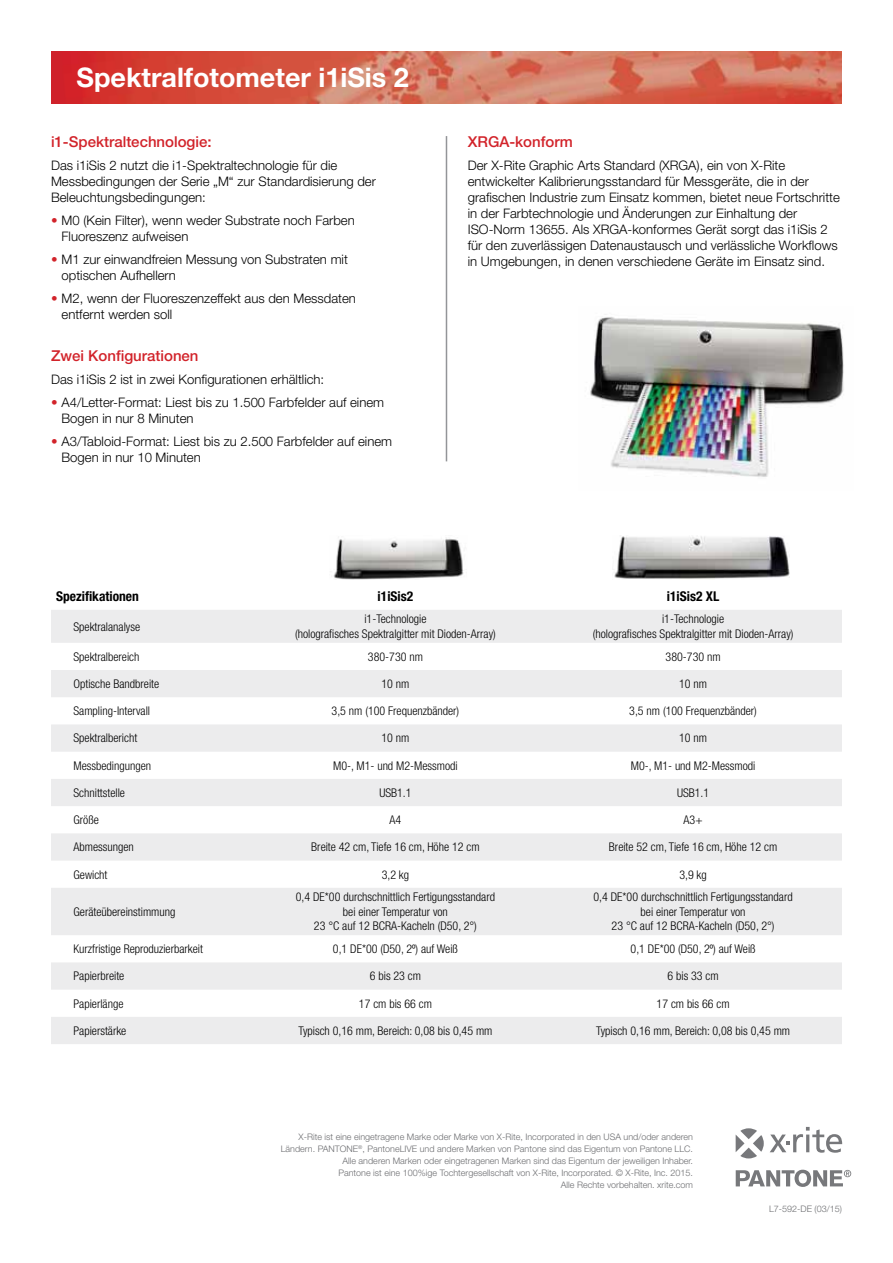
<style>
.page{position:relative;width:893px;height:1263px;background:#fff}
.page>*{position:absolute;margin:0;border:0;box-sizing:border-box;transform-origin:0 0}
.t1{font:700 27px "Helvetica Neue LT Std";color:#fff}
.t2{font:500 15px "Helvetica Neue LT Std";color:#d2232a}
.t3{font:700 condensed 13.5px "Helvetica Neue LT Std";color:#000}
.t4{font:300 13.2px/16.2px "Helvetica Neue LT Std";color:#000}
.t5{font:300 condensed 12px/14.4px "Helvetica Neue LT Std";color:#000;text-align:center}
.t6{font:300 9px/12px "Helvetica Neue LT Std";color:#6d6e71;text-align:right}
.s1{font-weight:500;color:#d2232a}
</style>
<div class="page">
<img style="left:51px;top:51px;width:791px;height:53px">
<hr style="left:446px;top:136px;width:1px;height:325px;background:#939598">
<svg style="left:51px;top:610px;width:791px;height:434px;fill:#ececed"></svg>
<svg style="left:736px;top:1170px;width:115px;height:17px"></svg>
<svg style="left:770px;top:1127px;width:72px;height:26px"></svg>
<svg style="left:736px;top:1128px;width:28px;height:30px"></svg>
<img style="left:590px;top:314px;width:254px;height:163px">
<img style="left:333px;top:538px;width:131px;height:42px">
<img style="left:614px;top:536px;width:176px;height:43px">
<h1 class="t1" style="left:77px;top:61px;width:334px">Spektralfotometer i1iSis 2</h1>
<p class="t2" style="left:51px;top:132px;width:162px">i1-Spektraltechnologie:</p>
<p class="t4" style="left:51px;top:157px;width:326px">Das i1iSis 2 nutzt die i1-Spektraltechnologie für die<br>Messbedingungen der Serie „M“ zur Standardisierung der<br>Beleuchtungsbedingungen:</p>
<p class="t4" style="left:62px;top:212px;width:295px;text-indent:-10px"><span class="s1">•</span> M0 (Kein Filter), wenn weder Substrate noch Farben<br>Fluoreszenz aufweisen</p>
<p class="t4" style="left:62px;top:251px;width:288px;text-indent:-10px"><span class="s1">•</span> M1 zur einwandfreien Messung von Substraten mit optischen Aufhellern</p>
<p class="t4" style="left:62px;top:290px;width:296px;text-indent:-10px"><span class="s1">•</span> M2, wenn der Fluoreszenzeffekt aus den Messdaten entfernt werden soll</p>
<p class="t2" style="left:51px;top:347px;width:149px">Zwei Konfigurationen</p>
<p class="t4" style="left:51px;top:371px;width:275px">Das i1iSis 2 ist in zwei Konfigurationen erhältlich:</p>
<p class="t4" style="left:62px;top:394px;width:324px;text-indent:-10px"><span class="s1">•</span> A4/Letter-Format: Liest bis zu 1.500 Farbfelder auf einem<br>Bogen in nur 8 Minuten</p>
<p class="t4" style="left:62px;top:433px;width:332px;text-indent:-10px"><span class="s1">•</span> A3/Tabloid-Format: Liest bis zu 2.500 Farbfelder auf einem<br>Bogen in nur 10 Minuten</p>
<p class="t2" style="left:468px;top:132px;width:107px">XRGA-konform</p>
<p class="t4" style="left:468px;top:157px;width:374px">Der X-Rite Graphic Arts Standard (XRGA), ein von X-Rite entwickelter Kalibrierungsstandard für Messgeräte, die in der grafischen Industrie zum Einsatz kommen, bietet neue Fortschritte in der Farbtechnologie und Änderungen zur Einhaltung der ISO‑Norm 13655. Als XRGA-konformes Gerät sorgt das i1iSis 2 für den zuverlässigen Datenaustausch und verlässliche Workflows in Umgebungen, in denen verschiedene Geräte im Einsatz sind.</p>
<p class="t3" style="left:56px;top:588px;width:84px">Spezifikationen</p>
<p class="t3" style="left:378px;top:588px;width:37px">i1iSis2</p>
<p class="t3" style="left:667px;top:588px;width:54px">i1iSis2 XL</p>
<p class="t5" style="left:74px;top:619px;width:68px">Spektralanalyse</p>
<p class="t5" style="left:295px;top:612px;width:202px">i1-Technologie<br>(holografisches Spektralgitter mit Dioden-Array)</p>
<p class="t5" style="left:593px;top:612px;width:202px">i1-Technologie<br>(holografisches Spektralgitter mit Dioden-Array)</p>
<p class="t5" style="left:74px;top:649px;width:67px">Spektralbereich</p>
<p class="t5" style="left:368px;top:649px;width:56px">380-730 nm</p>
<p class="t5" style="left:666px;top:649px;width:56px">380-730 nm</p>
<p class="t5" style="left:74px;top:676px;width:87px">Optische Bandbreite</p>
<p class="t5" style="left:381px;top:676px;width:29px">10 nm</p>
<p class="t5" style="left:679px;top:676px;width:29px">10 nm</p>
<p class="t5" style="left:74px;top:704px;width:78px">Sampling-Intervall</p>
<p class="t5" style="left:332px;top:704px;width:129px">3,5 nm (100 Frequenzbänder)</p>
<p class="t5" style="left:629px;top:704px;width:129px">3,5 nm (100 Frequenzbänder)</p>
<p class="t5" style="left:74px;top:731px;width:65px">Spektralbericht</p>
<p class="t5" style="left:381px;top:731px;width:29px">10 nm</p>
<p class="t5" style="left:679px;top:731px;width:29px">10 nm</p>
<p class="t5" style="left:74px;top:758px;width:79px">Messbedingungen</p>
<p class="t5" style="left:333px;top:758px;width:126px">M0-, M1- und M2-Messmodi</p>
<p class="t5" style="left:631px;top:758px;width:126px">M0-, M1- und M2-Messmodi</p>
<p class="t5" style="left:74px;top:785px;width:53px">Schnittstelle</p>
<p class="t5" style="left:379px;top:785px;width:34px">USB1.1</p>
<p class="t5" style="left:677px;top:785px;width:34px">USB1.1</p>
<p class="t5" style="left:74px;top:812px;width:27px">Größe</p>
<p class="t5" style="left:390px;top:812px;width:13px">A4</p>
<p class="t5" style="left:684px;top:812px;width:20px">A3+</p>
<p class="t5" style="left:74px;top:840px;width:62px">Abmessungen</p>
<p class="t5" style="left:311px;top:840px;width:170px">Breite 42 cm, Tiefe 16 cm, Höhe 12 cm</p>
<p class="t5" style="left:609px;top:840px;width:170px">Breite 52 cm, Tiefe 16 cm, Höhe 12 cm</p>
<p class="t5" style="left:74px;top:867px;width:35px">Gewicht</p>
<p class="t5" style="left:382px;top:867px;width:29px">3,2 kg</p>
<p class="t5" style="left:679px;top:867px;width:29px">3,9 kg</p>
<p class="t5" style="left:73px;top:904px;width:103px">Geräteübereinstimmung</p>
<p class="t5" style="left:296px;top:890px;width:201px">0,4 DE*00 durchschnittlich Fertigungsstandard bei einer Temperatur von<br>23 °C auf 12 BCRA-Kacheln (D50, 2°)</p>
<p class="t5" style="left:593px;top:890px;width:201px">0,4 DE*00 durchschnittlich Fertigungsstandard bei einer Temperatur von<br>23 °C auf 12 BCRA-Kacheln (D50, 2°)</p>
<p class="t5" style="left:73px;top:941px;width:131px">Kurzfristige Reproduzierbarkeit</p>
<p class="t5" style="left:333px;top:941px;width:126px">0,1 DE*00 (D50, 2º) auf Weiß</p>
<p class="t5" style="left:631px;top:941px;width:126px">0,1 DE*00 (D50, 2º) auf Weiß</p>
<p class="t5" style="left:73px;top:969px;width:52px">Papierbreite</p>
<p class="t5" style="left:370px;top:969px;width:53px">6 bis 23 cm</p>
<p class="t5" style="left:667px;top:969px;width:53px">6 bis 33 cm</p>
<p class="t5" style="left:73px;top:996px;width:51px">Papierlänge</p>
<p class="t5" style="left:359px;top:996px;width:74px">17 cm bis 66 cm</p>
<p class="t5" style="left:657px;top:996px;width:74px">17 cm bis 66 cm</p>
<p class="t5" style="left:73px;top:1023px;width:54px">Papierstärke</p>
<p class="t5" style="left:298px;top:1023px;width:196px">Typisch 0,16 mm, Bereich: 0,08 bis 0,45 mm</p>
<p class="t5" style="left:596px;top:1023px;width:196px">Typisch 0,16 mm, Bereich: 0,08 bis 0,45 mm</p>
<p class="t6" style="left:281px;top:1131px;width:414px">X-Rite ist eine eingetragene Marke oder Marke von X-Rite, Incorporated in den USA und/oder anderen Ländern. PANTONE<sup>®</sup>, PantoneLIVE und andere Marken von Pantone sind das Eigentum von Pantone LLC.<br>Alle anderen Marken oder eingetragenen Marken sind das Eigentum der jeweiligen Inhaber.<br>Pantone ist eine 100%ige Tochtergesellschaft von X-Rite, Incorporated. © X-Rite, Inc. 2015.<br>Alle Rechte vorbehalten. xrite.com</p>
<p class="t6" style="left:769px;top:1202px;width:74px">L7-592-DE (03/15)</p>
</div>
